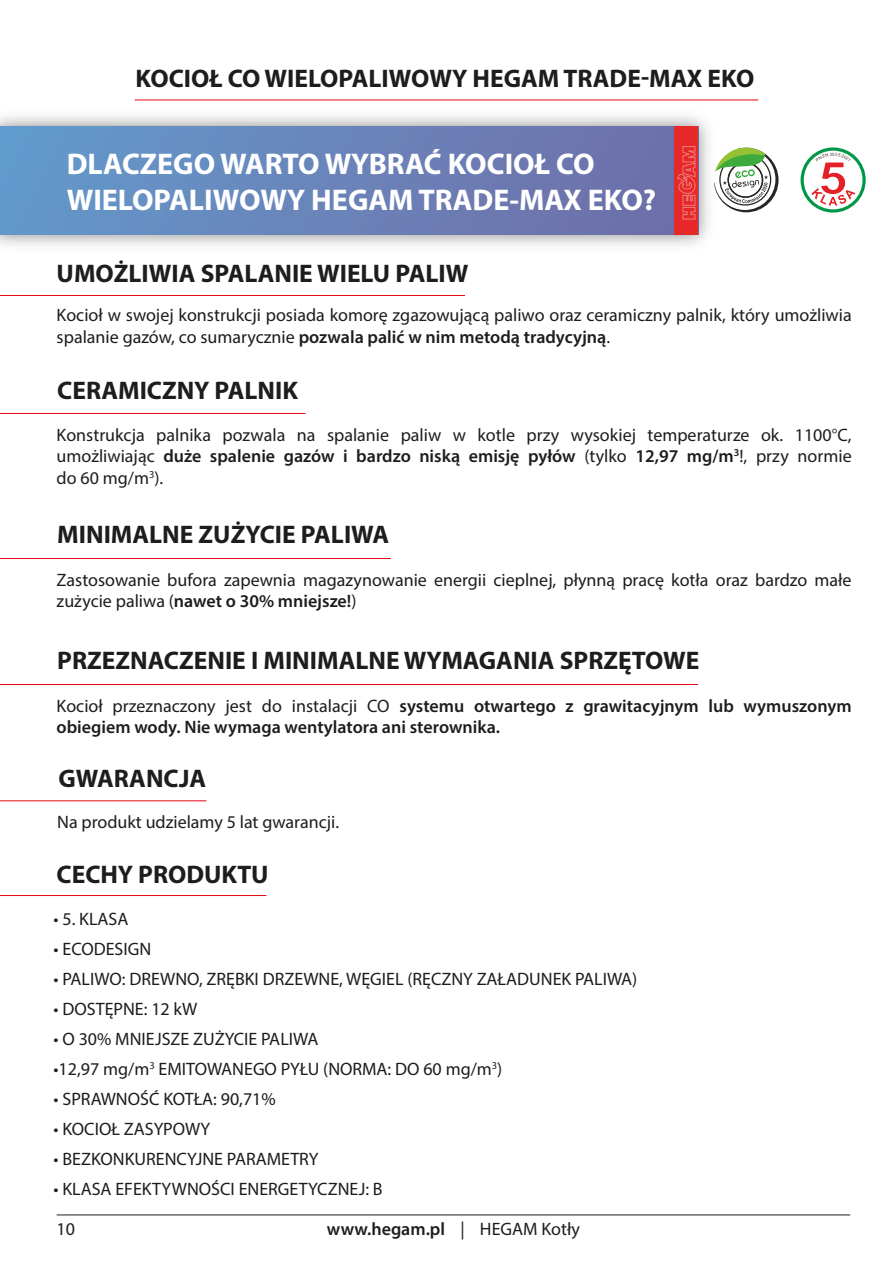
<style>
.page{position:relative;width:893px;height:1263px;background:#fff}
.page>*{position:absolute;margin:0;border:0;box-sizing:border-box;transform-origin:0 0}
.t1{font:700 30px/36px "Myriad Pro";color:#fff}
.t2{font:700 25.5px "Myriad Pro";color:#1d1d1b}
.t3{font:18px/21.6px "Myriad Pro";color:#1d1d1b}
.t4{font:600 18px/21.6px "Myriad Pro";color:#1d1d1b}
.s1{font-weight:600}
.s2{color:#3c3c3b}
.s3{font-weight:400}
</style>
<div class="page">
<hr style="left:57px;top:1214px;width:793px;height:1px;background:#1d1d1b">
<hr style="left:0;top:295px;width:465px;height:1px;background:#e30613">
<svg style="left:721px;top:148px;width:57px;height:64px"></svg>
<div style="left:801px;top:147px;width:65px;height:66px;border:3px solid #009847;border-radius:50%"></div>
<svg style="left:811px;top:153px;width:45px;height:53px"></svg>
<hr style="left:0;top:413px;width:305px;height:1px;background:#e30613">
<hr style="left:0;top:800px;width:206px;height:1px;background:#e30613">
<hr style="left:0;top:895px;width:266px;height:1px;background:#e30613">
<img style="left:0;top:115px;width:721px;height:131px">
<div style="left:0;top:126px;width:698px;height:109px;background:linear-gradient(to right,#629acc,#706ca6)"></div>
<div style="left:675px;top:126px;width:23px;height:109px;background:#e62829"></div>
<svg style="left:677px;top:146px;width:18px;height:73px"></svg>
<hr style="left:135px;top:100px;width:623px;height:1px;background:#e30613">
<hr style="left:0;top:558px;width:391px;height:1px;background:#e30613">
<hr style="left:0;top:684px;width:698px;height:1px;background:#e30613">
<h2 class="t2" style="left:136px;top:62px;width:620px">KOCIOŁ CO WIELOPALIWOWY HEGAM TRADE-MAX EKO</h2>
<h1 class="t1" style="left:67px;top:145px;width:591px">DLACZEGO WARTO WYBRAĆ KOCIOŁ CO<br>WIELOPALIWOWY HEGAM TRADE-MAX EKO?</h1>
<h2 class="t2" style="left:57px;top:257px;width:413px">UMOŻLIWIA SPALANIE WIELU PALIW</h2>
<p class="t3" style="left:57px;top:304px;width:796px">Kocioł w swojej konstrukcji posiada komorę zgazowującą paliwo oraz ceramiczny palnik, który umożliwia spalanie gazów, co sumarycznie <span class="s1">pozwala palić w nim metodą tradycyjną</span>.</p>
<h2 class="t2" style="left:57px;top:374px;width:242px">CERAMICZNY PALNIK</h2>
<p class="t3" style="left:57px;top:424px;width:797px;text-align:justify">Konstrukcja palnika pozwala na spalanie paliw w kotle przy wysokiej temperaturze ok. 1100<span class="s2">°</span>C, umożliwiając <span class="s1">duże spalenie gazów i bardzo niską emisję pyłów</span> (tylko <span class="s1">12,97 mg/m</span><sup>3</sup>!, przy normie do 60 mg/m<sup>3</sup>).</p>
<h2 class="t2" style="left:57px;top:518px;width:333px">MINIMALNE ZUŻYCIE PALIWA</h2>
<p class="t3" style="left:57px;top:569px;width:796px">Zastosowanie bufora zapewnia magazynowanie energii cieplnej, płynną pracę kotła oraz bardzo małe zużycie paliwa (<span class="s1">nawet o 30% mniejsze!</span>)</p>
<h2 class="t2" style="left:57px;top:644px;width:644px">PRZEZNACZENIE I MINIMALNE WYMAGANIA SPRZĘTOWE</h2>
<p class="t4" style="left:57px;top:694px;width:797px"><span class="s3">Kocioł przeznaczony jest do instalacji CO</span> systemu otwartego z grawitacyjnym lub wymuszonym obiegiem wody. Nie wymaga wentylatora ani sterownika.</p>
<h2 class="t2" style="left:59px;top:762px;width:149px">GWARANCJA</h2>
<p class="t3" style="left:57px;top:810px;width:283px">Na produkt udzielamy 5 lat gwarancji.</p>
<h2 class="t2" style="left:57px;top:857px;width:214px">CECHY PRODUKTU</h2>
<p class="t3" style="left:54px;top:907px;width:76px">• 5. KLASA</p>
<p class="t3" style="left:54px;top:937px;width:99px">• ECODESIGN</p>
<p class="t3" style="left:54px;top:967px;width:585px">• PALIWO: DREWNO, ZRĘBKI DRZEWNE, WĘGIEL (RĘCZNY ZAŁADUNEK PALIWA)</p>
<p class="t3" style="left:54px;top:997px;width:145px">• DOSTĘPNE: 12 kW</p>
<p class="t3" style="left:54px;top:1027px;width:266px">• O 30% MNIEJSZE ZUŻYCIE PALIWA</p>
<p class="t3" style="left:54px;top:1057px;width:450px">•12,97 mg/m<sup>3</sup> EMITOWANEGO PYŁU (NORMA: DO 60 mg/m<sup>3</sup>)</p>
<p class="t3" style="left:54px;top:1087px;width:224px">• SPRAWNOŚĆ KOTŁA: 90,71%</p>
<p class="t3" style="left:54px;top:1117px;width:158px">• KOCIOŁ ZASYPOWY</p>
<p class="t3" style="left:54px;top:1147px;width:266px">• BEZKONKURENCYJNE PARAMETRY</p>
<p class="t3" style="left:54px;top:1177px;width:331px">• KLASA EFEKTYWNOŚCI ENERGETYCZNEJ: B</p>
<p class="t3" style="left:57px;top:1218px;width:20px">10</p>
<p class="t4" style="left:327px;top:1217px;width:254px">www.hegam.pl <span class="s3">| HEGAM Kotły</span></p>
</div>
